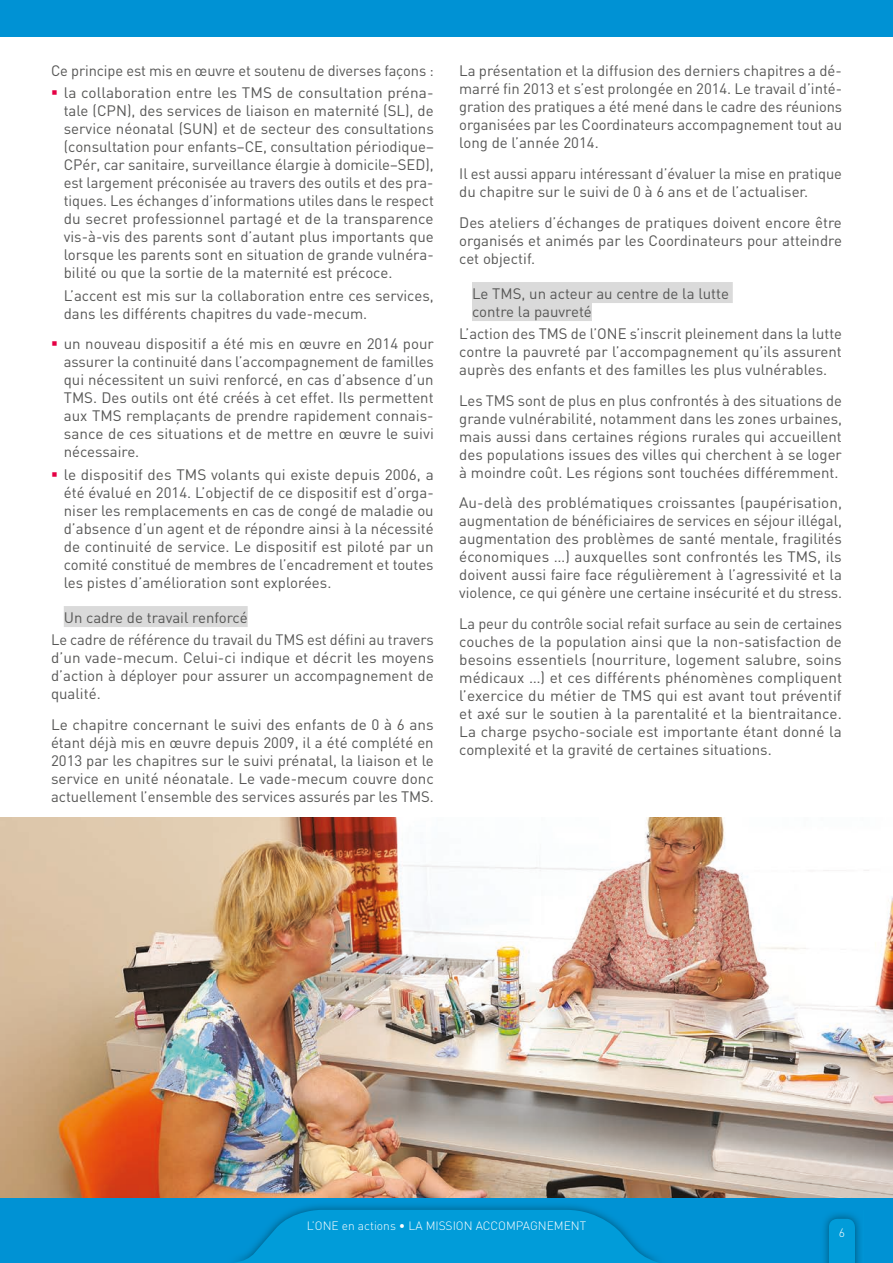
<style>
.page{position:relative;width:893px;height:1263px;background:#fff}
.page>*{position:absolute;margin:0;border:0;box-sizing:border-box;transform-origin:0 0}
.t1{font:15px/18px "DIN";color:#575756;text-align:justify}
.t2{font:300 12.15px "DIN";color:#fff}
.t3{font:300 12px "DIN";color:#fff}
.s1{color:#e50044}
</style>
<div class="page">
<div style="left:0;top:1197px;width:893px;height:66px;background:#0092d4"></div>
<svg style="left:233px;top:1210px;width:427px;height:53px"></svg>
<div style="left:0;top:0;width:893px;height:36px;background:#0092d4"></div>
<img style="left:824px;top:1213px;width:36px;height:50px">
<svg style="left:829px;top:1219px;width:26px;height:44px"></svg>
<div style="left:64px;top:606px;width:184px;height:21px;background:#dadada"></div>
<div style="left:472px;top:282px;width:261px;height:21px;background:#dadada"></div>
<div style="left:472px;top:300px;width:120px;height:21px;background:#dadada"></div>
<img style="left:0;top:817px;width:893px;height:380px">
<p class="t1" style="left:51px;top:61px;width:384px">Ce principe est mis en œuvre et soutenu de diverses façons :</p>
<p class="t1" style="left:64px;top:84px;width:372px;text-indent:-13px"><span class="s1">▪</span> la collaboration entre les TMS de consultation préna&shy;tale (CPN), des services de liaison en maternité (SL), de service néonatal (SUN) et de secteur des consultations (consultation pour enfants–CE, consultation périodique– CPér, car sanitaire, surveillance élargie à domicile–SED), est largement préconisée au travers des outils et des pra&shy;tiques. Les échanges d’informations utiles dans le respect du secret professionnel partagé et de la transparence vis-à-vis des parents sont d’autant plus importants que lorsque les parents sont en situation de grande vulnéra&shy;bilité ou que la sortie de la maternité est précoce.</p>
<p class="t1" style="left:64px;top:286px;width:371px">L’accent est mis sur la collaboration entre ces services, dans les différents chapitres du vade-mecum.</p>
<p class="t1" style="left:64px;top:335px;width:372px;text-indent:-13px"><span class="s1">▪</span> un nouveau dispositif a été mis en œuvre en 2014 pour assurer la continuité dans l’accompagnement de familles qui nécessitent un suivi renforcé, en cas d’absence d’un TMS. Des outils ont été créés à cet effet. Ils permettent aux TMS remplaçants de prendre rapidement connais&shy;sance de ces situations et de mettre en œuvre le suivi nécessaire.</p>
<p class="t1" style="left:64px;top:465px;width:371px;text-indent:-13px"><span class="s1">▪</span> le dispositif des TMS volants qui existe depuis 2006, a été évalué en 2014. L’objectif de ce dispositif est d’orga&shy;niser les remplacements en cas de congé de maladie ou d’absence d’un agent et de répondre ainsi à la nécessité de continuité de service. Le dispositif est piloté par un comité constitué de membres de l’encadrement et toutes les pistes d’amélioration sont explorées.</p>
<p class="t1" style="left:51px;top:606px;width:384px;line-height:22.2px;text-indent:13px">Un cadre de travail renforcé<br>Le cadre de référence du travail du TMS est défini au travers</p>
<p class="t1" style="left:51px;top:648px;width:384px">d’un vade-mecum. Celui-ci indique et décrit les moyens d’action à déployer pour assurer un accompagnement de qualité.</p>
<p class="t1" style="left:51px;top:715px;width:384px">Le chapitre concernant le suivi des enfants de 0 à 6 ans étant déjà mis en œuvre depuis 2009, il a été complété en 2013 par les chapitres sur le suivi prénatal, la liaison et le service en unité néonatale. Le vade-mecum couvre donc actuellement l’ensemble des services assurés par les TMS.</p>
<p class="t1" style="left:459px;top:61px;width:384px">La présentation et la diffusion des derniers chapitres a dé&shy;marré fin 2013 et s’est prolongée en 2014. Le travail d’inté&shy;gration des pratiques a été mené dans le cadre des réunions organisées par les Coordinateurs accompagnement tout au long de l’année 2014.</p>
<p class="t1" style="left:459px;top:164px;width:384px">Il est aussi apparu intéressant d’évaluer la mise en pratique du chapitre sur le suivi de 0 à 6 ans et de l’actualiser.</p>
<p class="t1" style="left:459px;top:213px;width:384px">Des ateliers d’échanges de pratiques doivent encore être organisés et animés par les Coordinateurs pour atteindre cet objectif.</p>
<p class="t1" style="left:472px;top:284px;width:259px">Le TMS, un acteur au centre de la lutte contre la pauvreté</p>
<p class="t1" style="left:459px;top:324px;width:384px">L’action des TMS de l’ONE s’inscrit pleinement dans la lutte contre la pauvreté par l’accompagnement qu’ils assurent auprès des enfants et des familles les plus vulnérables.</p>
<p class="t1" style="left:459px;top:391px;width:384px">Les TMS sont de plus en plus confrontés à des situations de grande vulnérabilité, notamment dans les zones urbaines, mais aussi dans certaines régions rurales qui accueillent des populations issues des villes qui cherchent à se loger à moindre coût. Les régions sont touchées différemment.</p>
<p class="t1" style="left:459px;top:494px;width:384px">Au-delà des problématiques croissantes (paupérisation, augmentation de bénéficiaires de services en séjour illégal, augmentation des problèmes de santé mentale, fragilités économiques …) auxquelles sont confrontés les TMS, ils doivent aussi faire face régulièrement à l’agressivité et la violence, ce qui génère une certaine insécurité et du stress.</p>
<p class="t1" style="left:459px;top:614px;width:384px">La peur du contrôle social refait surface au sein de certaines couches de la population ainsi que la non-satisfaction de besoins essentiels (nourriture, logement salubre, soins médicaux …) et ces différents phénomènes compliquent l’exercice du métier de TMS qui est avant tout préventif et axé sur le soutien à la parentalité et la bientraitance.<br>La charge psycho-sociale est importante étant donné la complexité et la gravité de certaines situations.</p>
<p class="t3" style="left:307px;top:1218px;width:281px">L’ONE en actions • LA MISSION ACCOMPAGNEMENT</p>
<p class="t2" style="left:839px;top:1225px;width:8px">6</p>
</div>
